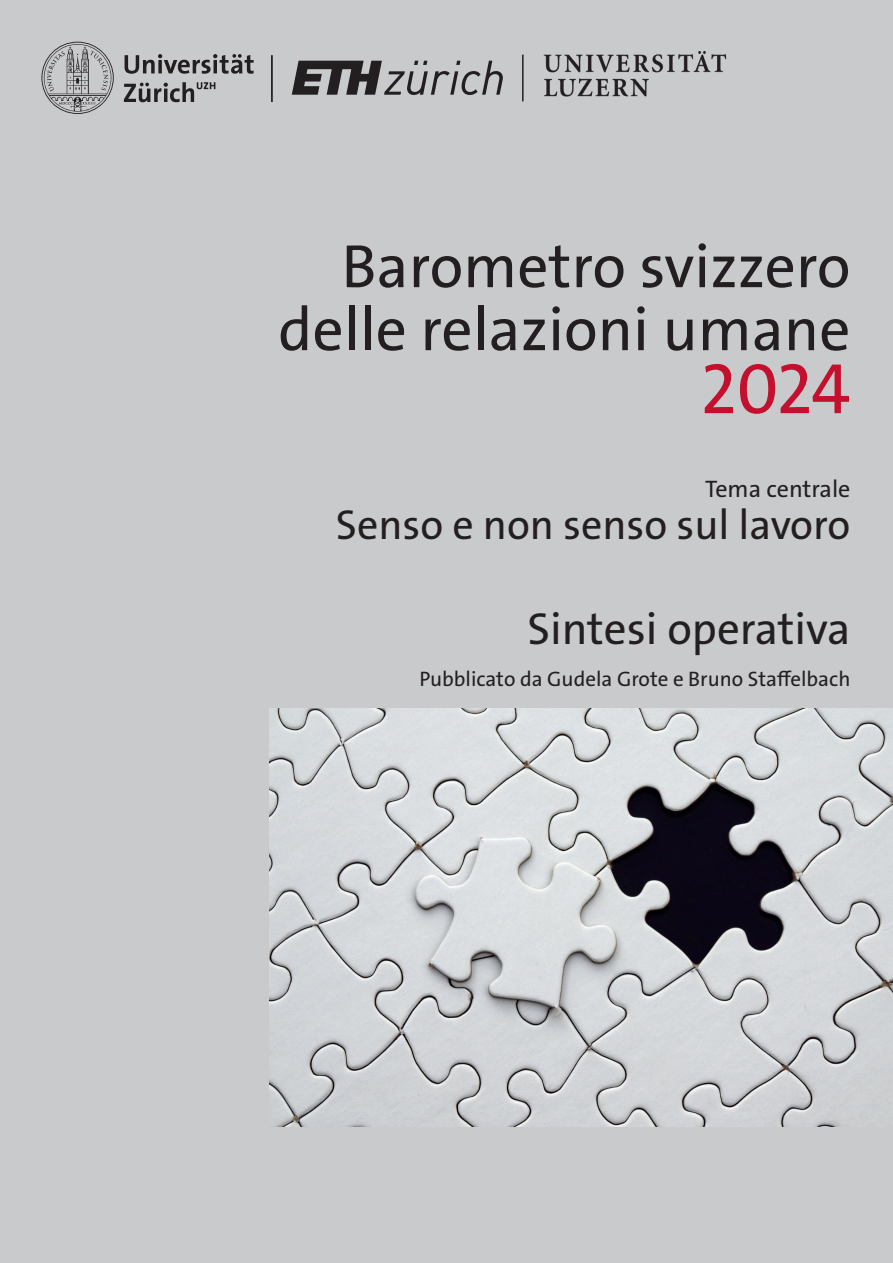
<style>
.page{position:relative;width:893px;height:1263px;background:#c9cacc}
.page>*{position:absolute;margin:0;border:0;box-sizing:border-box;transform-origin:0 0}
.Zwischentitel{font:72px "The Sans LP5 Plain";color:#c3102e}
.Zwischentitel-2{font:61.5px "The Sans LP5 Plain";color:#231f20}
.Zwischentitel-3{font:45px "The Sans LP5 Plain";color:#231f20}
.Zwischentitel-4{font:42px "The Sans LP5 Plain";color:#231f20}
.Zwischentitel-5{font:24px "The Sans LP5 Plain";color:#231f20}
.Zwischentitel-6{font:21px "The Sans LP5 Plain";color:#231f20}
</style>
<div class="page">
<svg style="left:41px;top:42px;width:213px;height:72px"></svg>
<svg style="left:292px;top:61px;width:211px;height:34px"></svg>
<img style="left:543px;top:51px;width:184px;height:46px">
<hr style="left:522px;top:55px;width:2px;height:46px;background:#231f20">
<hr style="left:271px;top:55px;width:2px;height:47px;background:#231f20">
<div style="left:651px;top:77px;width:132px;height:37px;background:#c9cacc"></div>
<img style="left:269px;top:708px;width:624px;height:418px">
<p class="Zwischentitel-2" style="left:341px;top:227px;width:510px">Barometro svizzero</p>
<p class="Zwischentitel-2" style="left:278px;top:290px;width:574px">delle relazioni umane</p>
<p class="Zwischentitel" style="left:700px;top:343px;width:152px">2024</p>
<p class="Zwischentitel-5" style="left:705px;top:474px;width:147px">Tema centrale</p>
<p class="Zwischentitel-4" style="left:336px;top:498px;width:516px">Senso e non senso sul lavoro</p>
<p class="Zwischentitel-3" style="left:527px;top:600px;width:325px">Sintesi operativa</p>
<p class="Zwischentitel-6" style="left:419px;top:666px;width:433px">Pubblicato da Gudela Grote e Bruno Staffelbach</p>
</div>
